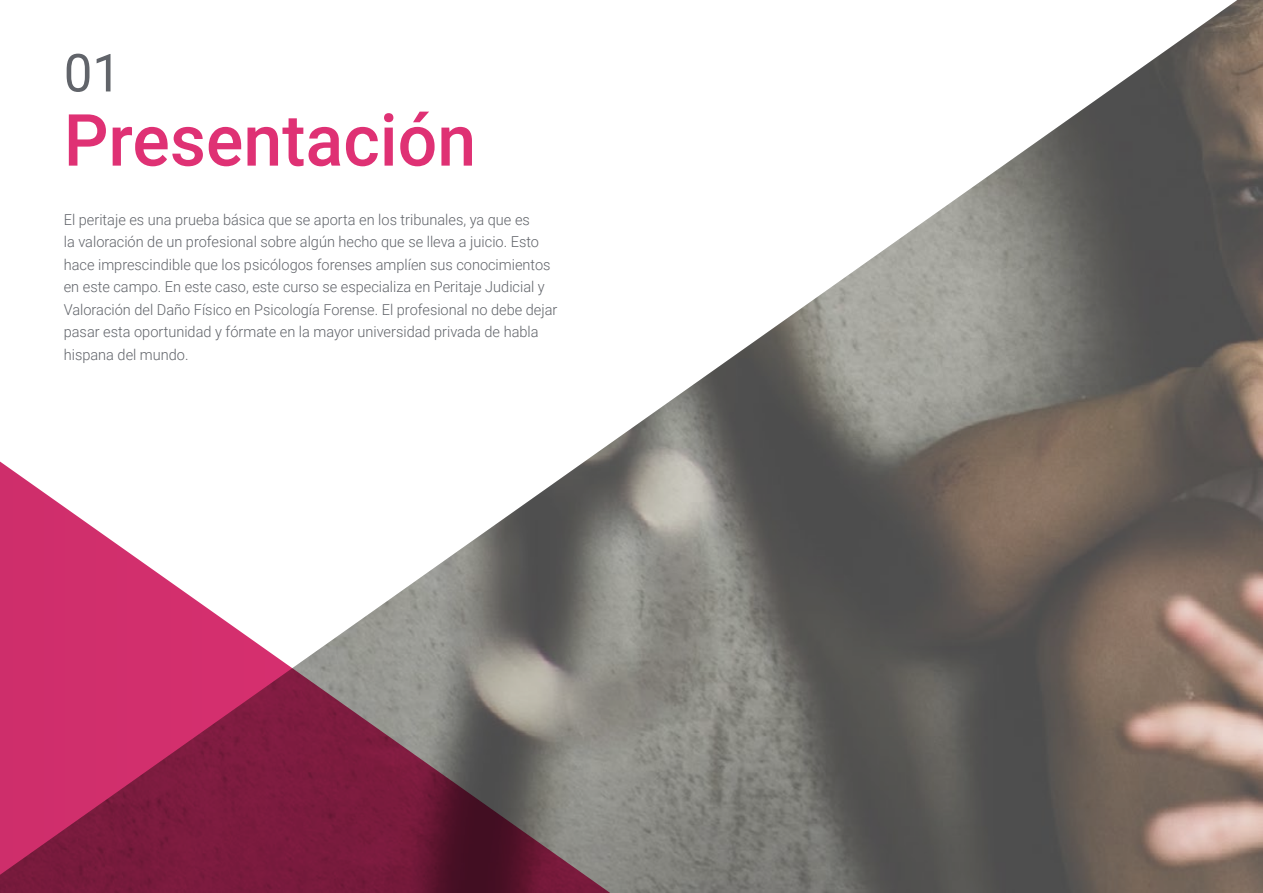
<style>
.page{position:relative;width:1263px;height:893px;background:#fff}
.page>*{position:absolute;margin:0;border:0;box-sizing:border-box;transform-origin:0 0}
.t1{font:500 72px "Roboto";color:#df3174}
.t2{font:52.5px "Roboto";color:#61646a}
.t3{font:300 15px/22.5px "Roboto";color:#61646a}
</style>
<div class="page">
<img style="left:606px;top:0;width:657px;height:893px">
<svg style="left:0;top:446px;width:640px;height:447px"></svg>
<h2 class="t2" style="left:64px;top:36px;width:59px">01</h2>
<h1 class="t1" style="left:64px;top:90px;width:414px">Presentación</h1>
<p class="t3" style="left:64px;top:208px;width:495px">El peritaje es una prueba básica que se aporta en los tribunales, ya que es<br>la valoración de un profesional sobre algún hecho que se lleva a juicio. Esto hace imprescindible que los psicólogos forenses amplíen sus conocimientos en este campo. En este caso, este curso se especializa en Peritaje Judicial y Valoración del Daño Físico en Psicología Forense. El profesional no debe dejar pasar esta oportunidad y fórmate en la mayor universidad privada de habla hispana del mundo.</p>
</div>
